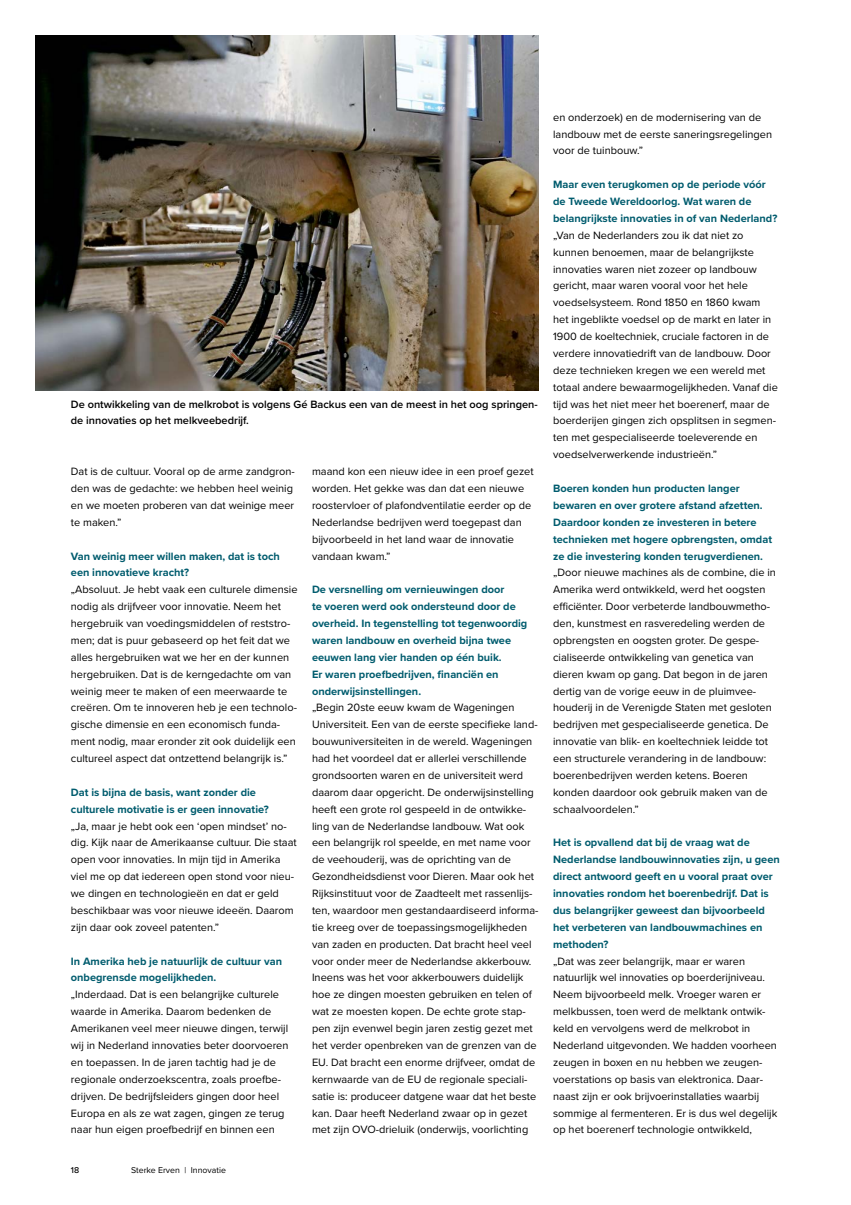
<style>
.page{position:relative;width:851px;height:1205px;background:#fff}
.page>*{position:absolute;margin:0;border:0;box-sizing:border-box;transform-origin:0 0}
.t1{font:11px/16.9px "Proxima Nova";color:#000}
.t2{font:700 11px/16.9px "Proxima Nova";color:#005c6e}
.t3{font:600 11px/16.9px "Proxima Nova";color:#000}
.t4{font:8.75px "Proxima Nova";color:#000}
.t5{font:500 8.75px "Proxima Nova";color:#000}
</style>
<div class="page">
<img style="left:35px;top:35px;width:504px;height:356px">
<p class="t3" style="left:71px;top:395px;width:468px">De ontwikkeling van de melkrobot is volgens Gé Backus een van de meest in het oog springen&shy;de innovaties op het melkveebedrijf.</p>
<p class="t1" style="left:71px;top:462px;width:225px">Dat is de cultuur. Vooral op de arme zandgron&shy;den was de gedachte: we hebben heel weinig en we moeten proberen van dat weinige meer te maken.”</p>
<p class="t2" style="left:71px;top:547px;width:210px">Van weinig meer willen maken, dat is toch een innovatieve kracht?</p>
<p class="t1" style="left:71px;top:581px;width:228px">„Absoluut. Je hebt vaak een culturele dimensie nodig als drijfveer voor innovatie. Neem het hergebruik van voedingsmiddelen of reststro&shy;men; dat is puur gebaseerd op het feit dat we alles hergebruiken wat we her en der kunnen hergebruiken. Dat is de kerngedachte om van weinig meer te maken of een meerwaarde te creëren. Om te innoveren heb je een technolo&shy;gische dimensie en een economisch funda&shy;ment nodig, maar eronder zit ook duidelijk een cultureel aspect dat ontzettend belangrijk is.”</p>
<p class="t2" style="left:71px;top:783px;width:199px">Dat is bijna de basis, want zonder die culturele motivatie is er geen innovatie?</p>
<p class="t1" style="left:71px;top:817px;width:227px">„Ja, maar je hebt ook een ‘open mindset’ no&shy;dig. Kijk naar de Amerikaanse cultuur. Die staat open voor innovaties. In mijn tijd in Amerika viel me op dat iedereen open stond voor nieu&shy;we dingen en technologieën en dat er geld beschikbaar was voor nieuwe ideeën. Daarom zijn daar ook zoveel patenten.”</p>
<p class="t2" style="left:71px;top:952px;width:213px">In Amerika heb je natuurlijk de cultuur van onbegrensde mogelijkheden.</p>
<p class="t1" style="left:71px;top:986px;width:219px">„Inderdaad. Dat is een belangrijke culturele waarde in Amerika. Daarom bedenken de Amerikanen veel meer nieuwe dingen, terwijl wij in Nederland innovaties beter doorvoeren en toepassen. In de jaren tachtig had je de regionale onderzoekscentra, zoals proefbe&shy;drijven. De bedrijfsleiders gingen door heel Europa en als ze wat zagen, gingen ze terug naar hun eigen proefbedrijf en binnen een</p>
<p class="t5" style="left:71px;top:1163px;width:10px">18</p>
<p class="t4" style="left:131px;top:1163px;width:96px">Sterke Erven | Innovatie</p>
<p class="t1" style="left:312px;top:462px;width:223px">maand kon een nieuw idee in een proef gezet worden. Het gekke was dan dat een nieuwe roostervloer of plafondventilatie eerder op de Nederlandse bedrijven werd toegepast dan bijvoorbeeld in het land waar de innovatie vandaan kwam.”</p>
<p class="t2" style="left:312px;top:581px;width:217px">De versnelling om vernieuwingen door<br>te voeren werd ook ondersteund door de overheid. In tegenstelling tot tegenwoordig waren landbouw en overheid bijna twee eeuwen lang vier handen op één buik.<br>Er waren proefbedrijven, financiën en onderwijsinstellingen.</p>
<p class="t1" style="left:312px;top:699px;width:228px">„Begin 20ste eeuw kwam de Wageningen Universiteit. Een van de eerste specifieke land&shy;bouwuniversiteiten in de wereld. Wageningen had het voordeel dat er allerlei verschillende grondsoorten waren en de universiteit werd daarom daar opgericht. De onderwijsinstelling heeft een grote rol gespeeld in de ontwikke&shy;ling van de Nederlandse landbouw. Wat ook een belangrijk rol speelde, en met name voor de veehouderij, was de oprichting van de Gezondheidsdienst voor Dieren. Maar ook het Rijksinstituut voor de Zaadteelt met rassenlijs&shy;ten, waardoor men gestandaardiseerd informa&shy;tie kreeg over de toepassingsmogelijkheden van zaden en producten. Dat bracht heel veel voor onder meer de Nederlandse akkerbouw.<br>Ineens was het voor akkerbouwers duidelijk hoe ze dingen moesten gebruiken en telen of wat ze moesten kopen. De echte grote stap&shy;pen zijn evenwel begin jaren zestig gezet met het verder openbreken van de grenzen van de EU. Dat bracht een enorme drijfveer, omdat de kernwaarde van de EU de regionale speciali&shy;satie is: produceer datgene waar dat het beste kan. Daar heeft Nederland zwaar op in gezet met zijn OVO-drieluik (onderwijs, voorlichting</p>
<p class="t1" style="left:553px;top:108px;width:220px">en onderzoek) en de modernisering van de landbouw met de eerste saneringsregelingen voor de tuinbouw.”</p>
<p class="t2" style="left:553px;top:176px;width:226px">Maar even terugkomen op de periode vóór de Tweede Wereldoorlog. Wat waren de belangrijkste innovaties in of van Nederland?</p>
<p class="t1" style="left:553px;top:226px;width:226px">„Van de Nederlanders zou ik dat niet zo kunnen benoemen, maar de belangrijkste innovaties waren niet zozeer op landbouw gericht, maar waren vooral voor het hele voedselsysteem. Rond 1850 en 1860 kwam het ingeblikte voedsel op de markt en later in 1900 de koeltechniek, cruciale factoren in de verdere innovatiedrift van de landbouw. Door deze technieken kregen we een wereld met totaal andere bewaarmogelijkheden. Vanaf die tijd was het niet meer het boerenerf, maar de boerderijen gingen zich opsplitsen in segmen&shy;ten met gespecialiseerde toeleverende en voedselverwerkende industrieën.”</p>
<p class="t2" style="left:553px;top:480px;width:220px">Boeren konden hun producten langer bewaren en over grotere afstand afzetten.<br>Daardoor konden ze investeren in betere technieken met hogere opbrengsten, omdat ze die investering konden terugverdienen.</p>
<p class="t1" style="left:553px;top:564px;width:224px">„Door nieuwe machines als de combine, die in Amerika werd ontwikkeld, werd het oogsten efficiënter. Door verbeterde landbouwmetho&shy;den, kunstmest en rasveredeling werden de opbrengsten en oogsten groter. De gespe&shy;cialiseerde ontwikkeling van genetica van dieren kwam op gang. Dat begon in de jaren dertig van de vorige eeuw in de pluimvee&shy;houderij in de Verenigde Staten met gesloten bedrijven met gespecialiseerde genetica. De innovatie van blik- en koeltechniek leidde tot een structurele verandering in de landbouw: boerenbedrijven werden ketens. Boeren konden daardoor ook gebruik maken van de schaalvoordelen.”</p>
<p class="t2" style="left:553px;top:834px;width:228px">Het is opvallend dat bij de vraag wat de Nederlandse landbouwinnovaties zijn, u geen direct antwoord geeft en u vooral praat over innovaties rondom het boerenbedrijf. Dat is dus belangrijker geweest dan bijvoorbeeld het verbeteren van landbouwmachines en methoden?</p>
<p class="t1" style="left:553px;top:952px;width:226px">„Dat was zeer belangrijk, maar er waren natuurlijk wel innovaties op boerderijniveau.<br>Neem bijvoorbeeld melk. Vroeger waren er melkbussen, toen werd de melktank ontwik&shy;keld en vervolgens werd de melkrobot in Nederland uitgevonden. We hadden voorheen zeugen in boxen en nu hebben we zeugen&shy;voerstations op basis van elektronica. Daar&shy;naast zijn er ook brijvoerinstallaties waarbij sommige al fermenteren. Er is dus wel degelijk op het boerenerf technologie ontwikkeld,</p>
</div>
